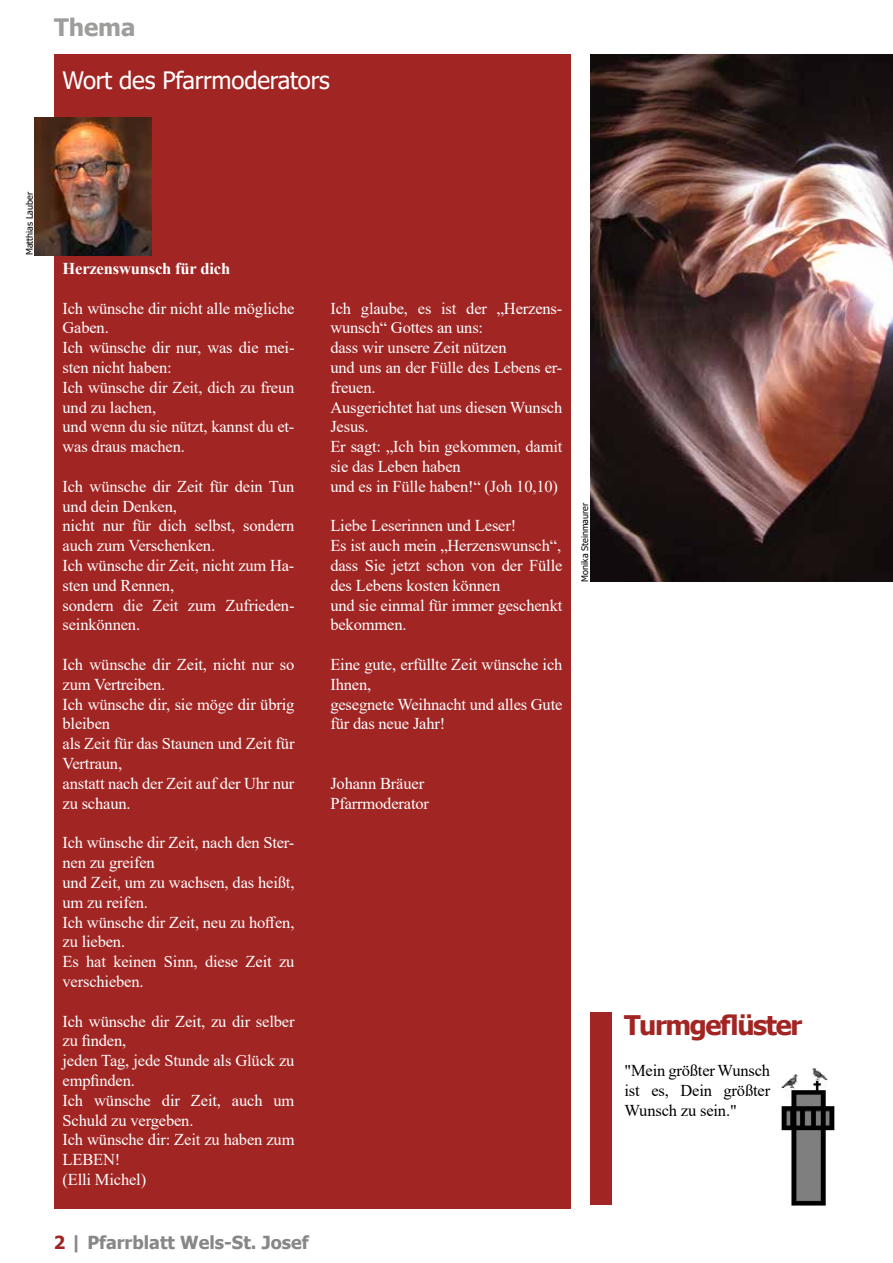
<style>
.page{position:relative;width:893px;height:1263px;background:#fff}
.page>*{position:absolute;margin:0;border:0;box-sizing:border-box;transform-origin:0 0}
.t1{font:700 27px "Tahoma";letter-spacing:-.05em;color:#a12523}
.t2{font:24px "Tahoma";letter-spacing:-.01em;color:#fff}
.t3{font:700 24px "Tahoma";color:#9d9d9c}
.t4{font:700 18px "Tahoma";color:#878787}
.t5{font:16.5px/19.8px "Times New Roman";letter-spacing:-.01em;color:#fff}
.t6{font:16.5px/19.8px "Times New Roman";letter-spacing:-.01em;color:#000;text-align:justify}
.t7{font:700 16.5px "Times New Roman";letter-spacing:-.01em;color:#fff}
.t8{font:9px "Tahoma";color:#000}
.s1{color:#a12523}
</style>
<div class="page">
<div style="left:54px;top:54px;width:517px;height:1155px;background:#a12523"></div>
<img style="left:34px;top:117px;width:118px;height:139px">
<img style="left:590px;top:54px;width:303px;height:527px">
<img style="left:781px;top:1068px;width:54px;height:138px">
<div style="left:590px;top:1013px;width:21px;height:192px;background:#a12523"></div>
<h2 class="t3" style="left:54px;top:11px;width:83px">Thema</h2>
<h2 class="t2" style="left:63px;top:65px;width:269px">Wort des Pfarrmoderators</h2>
<p class="t8" style="left:24px;top:255px;width:65px;rotate:-90deg">Matthias Lauber</p>
<p class="t7" style="left:63px;top:257px;width:169px">Herzenswunsch für dich</p>
<p class="t5" style="left:63px;top:298px;width:233px">Ich wünsche dir nicht alle mögliche<br>Gaben.<br>Ich wünsche dir nur, was die mei&shy;sten nicht haben:<br>Ich wünsche dir Zeit, dich zu freun und zu lachen,<br>und wenn du sie nützt, kannst du et&shy;was draus machen.</p>
<p class="t5" style="left:63px;top:476px;width:233px">Ich wünsche dir Zeit für dein Tun und dein Denken,<br>nicht nur für dich selbst, sondern auch zum Verschenken.<br>Ich wünsche dir Zeit, nicht zum Ha&shy;sten und Rennen,<br>sondern die Zeit zum Zufrieden&shy;seinkönnen.</p>
<p class="t5" style="left:63px;top:654px;width:234px">Ich wünsche dir Zeit, nicht nur so zum Vertreiben.<br>Ich wünsche dir, sie möge dir übrig bleiben<br>als Zeit für das Staunen und Zeit für<br>Vertraun,<br>anstatt nach der Zeit auf der Uhr nur zu schaun.</p>
<p class="t5" style="left:63px;top:832px;width:234px">Ich wünsche dir Zeit, nach den Ster&shy;nen zu greifen<br>und Zeit, um zu wachsen, das heißt, um zu reifen.<br>Ich wünsche dir Zeit, neu zu hoffen, zu lieben.<br>Es hat keinen Sinn, diese Zeit zu verschieben.</p>
<p class="t5" style="left:63px;top:1010px;width:233px">Ich wünsche dir Zeit, zu dir selber zu finden,<br>jeden Tag, jede Stunde als Glück zu empfinden.<br>Ich wünsche dir Zeit, auch um<br>Schuld zu vergeben.<br>Ich wünsche dir: Zeit zu haben zum<br>LEBEN!<br>(Elli Michel)</p>
<p class="t4" style="left:54px;top:1230px;width:256px"><span class="s1">2</span> | Pfarrblatt Wels-St. Josef</p>
<p class="t5" style="left:330px;top:298px;width:233px">Ich glaube, es ist der „Herzens&shy;wunsch“ Gottes an uns:<br>dass wir unsere Zeit nützen<br>und uns an der Fülle des Lebens er&shy;freuen.<br>Ausgerichtet hat uns diesen Wunsch<br>Jesus.<br>Er sagt: „Ich bin gekommen, damit sie das Leben haben<br>und es in Fülle haben!“ (Joh 10,10)</p>
<p class="t5" style="left:330px;top:515px;width:233px">Liebe Leserinnen und Leser!<br>Es ist auch mein „Herzenswunsch“, dass Sie jetzt schon von der Fülle des Lebens kosten können<br>und sie einmal für immer geschenkt bekommen.</p>
<p class="t5" style="left:330px;top:654px;width:233px">Eine gute, erfüllte Zeit wünsche ich<br>Ihnen,<br>gesegnete Weihnacht und alles Gute für das neue Jahr!</p>
<p class="t8" style="left:579px;top:582px;width:81px;rotate:-90deg">Monika Steinmaurer</p>
<p class="t5" style="left:330px;top:773px;width:100px">Johann Bräuer<br>Pfarrmoderator</p>
<h1 class="t1" style="left:624px;top:1007px;width:180px">Turmgeflüster</h1>
<p class="t6" style="left:625px;top:1060px;width:147px">"Mein größter Wunsch ist es, Dein größter Wunsch zu sein."</p>
</div>
